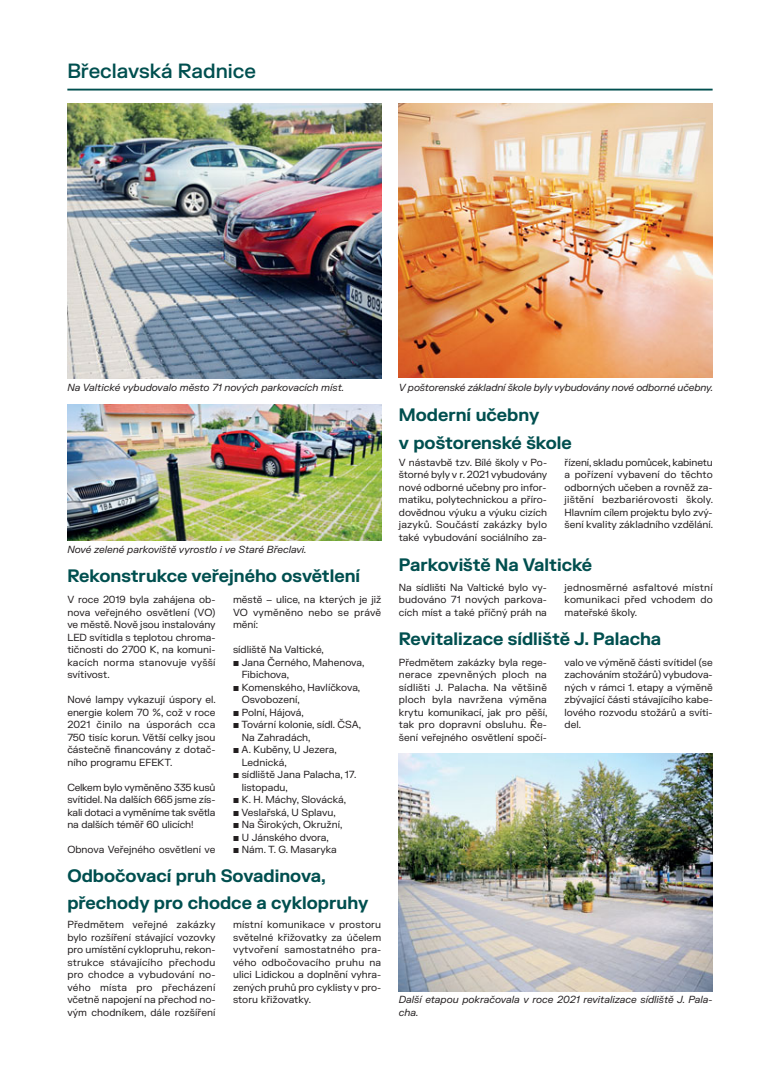
<style>
.page{position:relative;width:780px;height:1081px;background:#fff}
.page>*{position:absolute;margin:0;border:0;box-sizing:border-box;transform-origin:0 0}
.t1{font:500 20px "FK Grotesk";color:#004f4f}
.t2{font:700 17.5px/27.5px "FK Grotesk";color:#004f4f}
.t3{font:10px/12.5px "FK Grotesk";color:#231f20;text-align:justify}
.t4{font:italic 10px/12.5px "FK Grotesk";letter-spacing:-.005em;color:#231f20}
.s1{font-family:"Soleil Bk"}
</style>
<div class="page">
<hr style="left:67px;top:89px;width:645px;height:2px;background:#004f4f">
<img style="left:67px;top:103px;width:314px;height:275px">
<img style="left:67px;top:404px;width:314px;height:137px">
<img style="left:399px;top:753px;width:313px;height:238px">
<img style="left:399px;top:103px;width:313px;height:275px">
<h1 class="t1" style="left:67px;top:59px;width:190px">Břeclavská Radnice</h1>
<p class="t4" style="left:67px;top:382px;width:278px">Na Valtické vybudovalo město 71 nových parkovacích míst.</p>
<p class="t4" style="left:67px;top:544px;width:241px">Nové zelené parkoviště vyrostlo i ve Staré Břeclavi.</p>
<h2 class="t2" style="left:67px;top:564px;width:294px">Rekonstrukce veřejného osvětlení</h2>
<p class="t3" style="left:67px;top:594px;width:150px">V roce 2019 byla zahájena ob&shy;nova veřejného osvětlení (VO) ve městě. Nově jsou instalovány LED svítidla s teplotou chroma&shy;tičnosti do 2700 K, na komuni&shy;kacích norma stanovuje vyšší svítivost.</p>
<p class="t3" style="left:67px;top:694px;width:150px">Nové lampy vykazují úspory el. energie kolem 70 %, což v roce 2021 činilo na úsporách cca 750 tisíc korun. Větší celky jsou částečně financovány z dotač&shy;ního programu EFEKT.</p>
<p class="t3" style="left:67px;top:782px;width:150px">Celkem bylo vyměněno 335 kusů svítidel. Na dalších 665 jsme zís&shy;kali dotaci a vyměníme tak světla na dalších téměř 60 ulicích!</p>
<p class="t3" style="left:67px;top:844px;width:150px">Obnova Veřejného osvětlení ve</p>
<p class="t3" style="left:233px;top:594px;width:150px">městě – ulice, na kterých je již VO vyměněno nebo se právě mění:</p>
<p class="t3" style="left:233px;top:644px;width:92px">sídliště Na Valtické,</p>
<p class="t3" style="left:233px;top:657px;width:133px"><span class="s1">S</span> Jana Černého, Mahenova,</p>
<p class="t3" style="left:242px;top:669px;width:49px">Fibichova,</p>
<p class="t3" style="left:233px;top:682px;width:129px"><span class="s1">S</span> Komenského, Havlíčkova,</p>
<p class="t3" style="left:242px;top:694px;width:59px">Osvobození,</p>
<p class="t3" style="left:233px;top:707px;width:72px"><span class="s1">S</span> Polní, Hájová,</p>
<p class="t3" style="left:233px;top:719px;width:130px"><span class="s1">S</span> Tovární kolonie, sídl. ČSA,</p>
<p class="t3" style="left:242px;top:732px;width:70px">Na Zahradách,</p>
<p class="t3" style="left:233px;top:744px;width:105px"><span class="s1">S</span> A. Kuběny, U Jezera,</p>
<p class="t3" style="left:242px;top:757px;width:47px">Lednická,</p>
<p class="t3" style="left:233px;top:769px;width:125px"><span class="s1">S</span> sídliště Jana Palacha, 17.</p>
<p class="t3" style="left:242px;top:782px;width:48px">listopadu,</p>
<p class="t3" style="left:233px;top:794px;width:114px"><span class="s1">S</span> K. H. Máchy, Slovácká,</p>
<p class="t3" style="left:233px;top:807px;width:104px"><span class="s1">S</span> Veslařská, U Splavu,</p>
<p class="t3" style="left:233px;top:819px;width:111px"><span class="s1">S</span> Na Širokých, Okružní,</p>
<p class="t3" style="left:233px;top:832px;width:97px"><span class="s1">S</span> U Jánského dvora,</p>
<p class="t3" style="left:233px;top:844px;width:105px"><span class="s1">S</span> Nám. T. G. Masaryka</p>
<h2 class="t2" style="left:67px;top:864px;width:302px">Odbočovací pruh Sovadinova, přechody pro chodce a cyklopruhy</h2>
<p class="t3" style="left:67px;top:919px;width:150px">Předmětem veřejné zakázky bylo rozšíření stávající vozovky pro umístění cyklopruhu, rekon&shy;strukce stávajícího přechodu pro chodce a vybudování no&shy;vého místa pro přecházení včetně napojení na přechod no&shy;vým chodníkem, dále rozšíření</p>
<p class="t3" style="left:233px;top:919px;width:150px">místní komunikace v prostoru světelné křižovatky za účelem vytvoření samostatného pra&shy;vého odbočovacího pruhu na ulici Lidickou a doplnění vyhra&shy;zených pruhů pro cyklisty v pro&shy;storu křižovatky.</p>
<p class="t4" style="left:399px;top:382px;width:316px">V poštorenské základní škole byly vybudovány nové odborné učebny.</p>
<h2 class="t2" style="left:399px;top:403px;width:174px">Moderní učebny<br>v poštorenské škole</h2>
<p class="t3" style="left:399px;top:457px;width:150px">V nástavbě tzv. Bílé školy v Po&shy;štorné byly v r. 2021 vybudovány nové odborné učebny pro infor&shy;matiku, polytechnickou a příro&shy;dovědnou výuku a výuku cizích jazyků. Součástí zakázky bylo také vybudování sociálního za-</p>
<p class="t3" style="left:564px;top:457px;width:150px">řízení, skladu pomůcek, kabinetu a pořízení vybavení do těchto odborných učeben a rovněž za&shy;jištění bezbariérovosti školy.<br>Hlavním cílem projektu bylo zvý&shy;šení kvality základního vzdělání.</p>
<h2 class="t2" style="left:399px;top:553px;width:195px">Parkoviště Na Valtické</h2>
<p class="t3" style="left:399px;top:582px;width:150px">Na sídlišti Na Valtické bylo vy&shy;budováno 71 nových parkova&shy;cích míst a také příčný práh na</p>
<p class="t3" style="left:564px;top:582px;width:150px">jednosměrné asfaltové místní komunikaci před vchodem do mateřské školy.</p>
<h2 class="t2" style="left:399px;top:627px;width:264px">Revitalizace sídliště J. Palacha</h2>
<p class="t3" style="left:399px;top:657px;width:150px">Předmětem zakázky byla rege&shy;nerace zpevněných ploch na sídlišti J. Palacha. Na většině ploch byla navržena výměna krytu komunikací, jak pro pěší, tak pro dopravní obsluhu. Ře&shy;šení veřejného osvětlení spočí-</p>
<p class="t3" style="left:564px;top:657px;width:150px">valo ve výměně části svítidel (se zachováním stožárů) vybudova&shy;ných v rámci 1. etapy a výměně zbývající části stávajícího kabe&shy;lového rozvodu stožárů a svíti&shy;del.</p>
<p class="t4" style="left:399px;top:994px;width:315px">Další etapou pokračovala v roce 2021 revitalizace sídliště J. Pala&shy;cha.</p>
</div>
